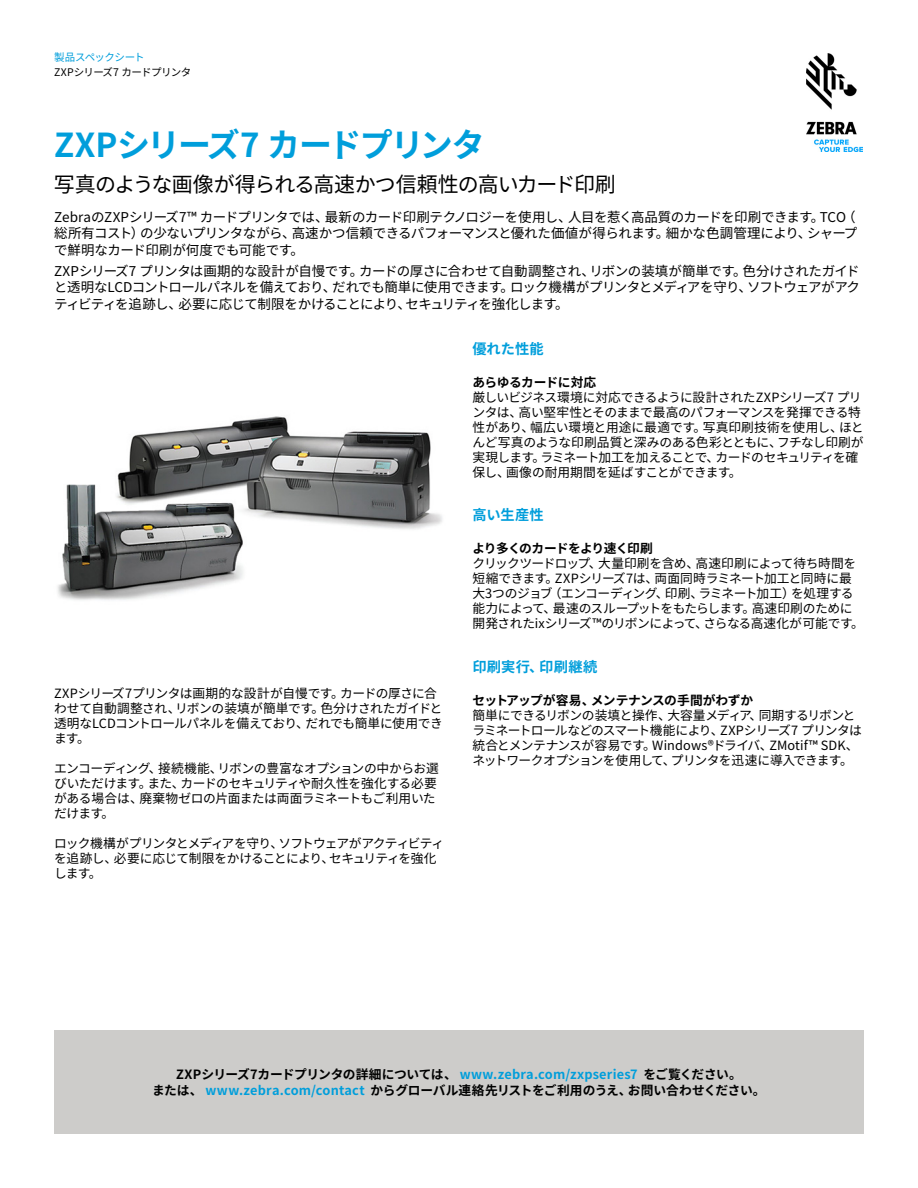
<style>
.page{position:relative;width:918px;height:1188px;background:#fff}
.page>*{position:absolute;margin:0;border:0;box-sizing:border-box;transform-origin:0 0}
.t1{font:700 33px "Noto Sans CJ Kjp";letter-spacing:-.05em;color:#009edb}
.t2{font:21px "Noto Sans CJ Kjp";letter-spacing:-.045em;color:#000}
.t3{font:700 14.25px "Noto Sans CJ Kjp";letter-spacing:.01em;color:#009edb}
.t4{font:13.5px/16.5px "Noto Sans CJ Kjp";letter-spacing:-.035em;color:#000;text-align:justify}
.t5{font:12.75px/15px "Noto Sans CJ Kjp";letter-spacing:-.035em;color:#000}
.t6{font:700 12.75px/15.8px "Noto Sans CJ Kjp";letter-spacing:-.015em;color:#000;text-align:center}
.t7{font:12.75px/15px "Noto Sans CJ Kjp";letter-spacing:-.06em;color:#000}
.t8{font:700 12.75px "Noto Sans CJ Kjp";letter-spacing:-.055em;color:#000}
.t9{font:700 12.75px "Noto Sans CJ Kjp";letter-spacing:-.045em;color:#000}
.t10{font:10.5px "Noto Sans CJ Kjp";letter-spacing:-.03em;color:#000}
.t11{font:10.5px "Noto Sans CJ Kjp";letter-spacing:-.055em;color:#009edb}
.s1{color:#009edb}
</style>
<div class="page">
<img style="left:806px;top:54px;width:56px;height:97px">
<div style="left:54px;top:1031px;width:810px;height:103px;background:#cdccca"></div>
<img style="left:57px;top:416px;width:385px;height:184px">
<p class="t11" style="left:54px;top:52px;width:92px">製品スペックシート</p>
<p class="t10" style="left:54px;top:66px;width:139px">ZXPシリーズ7 カードプリンタ</p>
<h1 class="t1" style="left:54px;top:127px;width:432px">ZXPシリーズ7 カードプリンタ</h1>
<h2 class="t2" style="left:54px;top:172px;width:563px">写真のような画像が得られる高速かつ信頼性の高いカード印刷</h2>
<p class="t4" style="left:54px;top:209px;width:805px">ZebraのZXPシリーズ7™ カードプリンタでは、最新のカード印刷テクノロジーを使用し、人目を惹く高品質のカードを印刷できます。TCO（総所有コスト）の少ないプリンタながら、高速かつ信頼できるパフォーマンスと優れた価値が得られます。細かな色調管理により、シャープで鮮明なカード印刷が何度でも可能です。</p>
<p class="t4" style="left:54px;top:263px;width:808px">ZXPシリーズ7 プリンタは画期的な設計が自慢です。カードの厚さに合わせて自動調整され、リボンの装填が簡単です。色分けされたガイドと透明なLCDコントロールパネルを備えており、だれでも簡単に使用できます。ロック機構がプリンタとメディアを守り、ソフトウェアがアクティビティを追跡し、必要に応じて制限をかけることにより、セキュリティを強化します。</p>
<p class="t5" style="left:54px;top:686px;width:390px">ZXPシリーズ7プリンタは画期的な設計が自慢です。カードの厚さに合わせて自動調整され、リボンの装填が簡単です。色分けされたガイドと透明なLCDコントロールパネルを備えており、だれでも簡単に使用できます。</p>
<p class="t5" style="left:54px;top:761px;width:386px">エンコーディング、接続機能、リボンの豊富なオプションの中からお選びいただけます。また、カードのセキュリティや耐久性を強化する必要がある場合は、廃棄物ゼロの片面または両面ラミネートもご利用いただけます。</p>
<p class="t7" style="left:54px;top:836px;width:392px">ロック機構がプリンタとメディアを守り、ソフトウェアがアクティビティを追跡し、必要に応じて制限をかけることにより、セキュリティを強化します。</p>
<p class="t3" style="left:472px;top:341px;width:73px">優れた性能</p>
<p class="t9" style="left:472px;top:375px;width:125px">あらゆるカードに対応</p>
<p class="t5" style="left:472px;top:390px;width:393px">厳しいビジネス環境に対応できるように設計されたZXPシリーズ7 プリンタは、高い堅牢性とそのままで最高のパフォーマンスを発揮できる特性があり、幅広い環境と用途に最適です。写真印刷技術を使用し、ほとんど写真のような印刷品質と深みのある色彩とともに、フチなし印刷が実現します。ラミネート加工を加えることで、カードのセキュリティを確保し、画像の耐用期間を延ばすことができます。</p>
<p class="t3" style="left:472px;top:507px;width:73px">高い生産性</p>
<p class="t8" style="left:472px;top:542px;width:182px">より多くのカードをより速く印刷</p>
<p class="t5" style="left:472px;top:556px;width:393px">クリックツードロップ、大量印刷を含め、高速印刷によって待ち時間を短縮できます。ZXPシリーズ7は、両面同時ラミネート加工と同時に最大3つのジョブ（エンコーディング、印刷、ラミネート加工）を処理する能力によって、最速のスループットをもたらします。高速印刷のために開発されたixシリーズ™のリボンによって、さらなる高速化が可能です。</p>
<p class="t3" style="left:472px;top:659px;width:126px">印刷実行、印刷継続</p>
<p class="t6" style="left:472px;top:693px;width:282px">セットアップが容易、メンテナンスの手間がわずか</p>
<p class="t5" style="left:472px;top:708px;width:391px">簡単にできるリボンの装填と操作、大容量メディア、同期するリボンとラミネートロールなどのスマート機能により、ZXPシリーズ7 プリンタは統合とメンテナンスが容易です。Windows®ドライバ、ZMotif™ SDK、ネットワークオプションを使用して、プリンタを迅速に導入できます。</p>
<p class="t6" style="left:152px;top:1067px;width:615px">ZXPシリーズ7カードプリンタの詳細については、 <span class="s1">www.zebra.com/zxpseries7</span> をご覧ください。<br>または、 <span class="s1">www.zebra.com/contact</span> からグローバル連絡先リストをご利用のうえ、お問い合わせください。</p>
</div>
